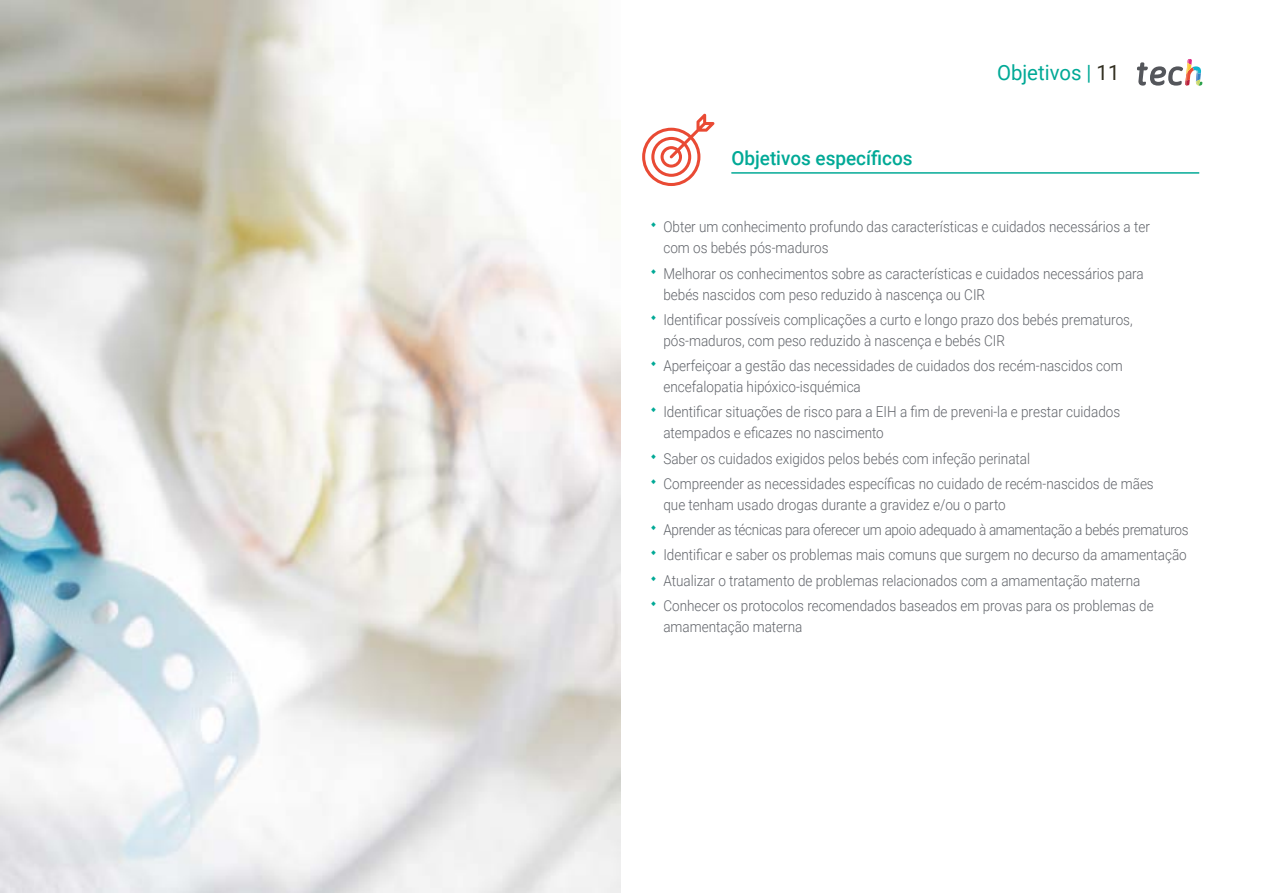
<style>
.page{position:relative;width:1263px;height:893px;background:#fff}
.page>*{position:absolute;margin:0;border:0;box-sizing:border-box;transform-origin:0 0}
.t1{font:21px "Roboto";color:#00a996}
.t2{font:500 19.5px "Roboto";color:#00a996}
.t3{font:300 15px/21px "Roboto";color:#61646a;scale:.9 1}
.s1{color:#312e20}
</style>
<div class="page">
<img style="left:0;top:0;width:621px;height:893px">
<svg style="left:642px;top:114px;width:72px;height:72px"></svg>
<hr style="left:731px;top:173px;width:468px;height:1px;background:#00a996">
<svg style="left:1137px;top:59px;width:65px;height:27px"></svg>
<h2 class="t2" style="left:731px;top:144px;width:183px">Objetivos específicos</h2>
<h1 class="t1" style="left:997px;top:57px;width:124px">Objetivos | <span class="s1">11</span></h1>
<p class="t3" style="left:663px;top:216px;width:542px">Obter um conhecimento profundo das características e cuidados necessários a ter com os bebés pós-maduros</p>
<p class="t3" style="left:663px;top:262px;width:535px">Melhorar os conhecimentos sobre as características e cuidados necessários para bebés nascidos com peso reduzido à nascença ou CIR</p>
<p class="t3" style="left:663px;top:308px;width:523px">Identificar possíveis complicações a curto e longo prazo dos bebés prematuros, pós-maduros, com peso reduzido à nascença e bebés CIR</p>
<p class="t3" style="left:663px;top:355px;width:512px">Aperfeiçoar a gestão das necessidades de cuidados dos recém-nascidos com encefalopatia hipóxico-isquémica</p>
<p class="t3" style="left:663px;top:401px;width:509px">Identificar situações de risco para a EIH a fim de preveni-la e prestar cuidados atempados e eficazes no nascimento</p>
<p class="t3" style="left:663px;top:445px;width:546px;line-height:25.2px">Saber os cuidados exigidos pelos bebés com infeção perinatal<br>Compreender as necessidades específicas no cuidado de recém-nascidos de mães</p>
<p class="t3" style="left:663px;top:491px;width:585px;line-height:25.2px">que tenham usado drogas durante a gravidez e/ou o parto<br>Aprender as técnicas para oferecer um apoio adequado à amamentação a bebés prematuros Identificar e saber os problemas mais comuns que surgem no decurso da amamentação Atualizar o tratamento de problemas relacionados com a amamentação materna Conhecer os protocolos recomendados baseados em provas para os problemas de</p>
<p class="t3" style="left:663px;top:615px;width:156px">amamentação materna</p>
</div>
